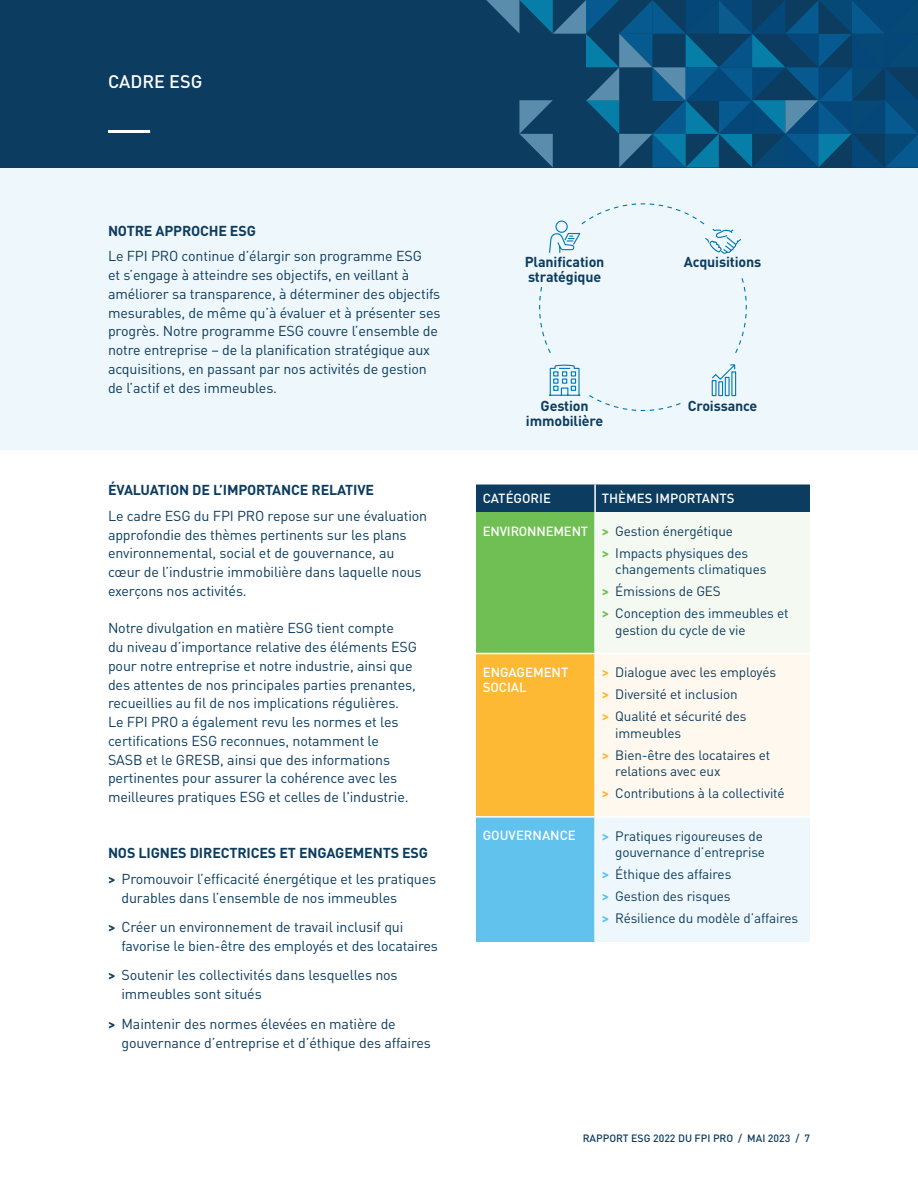
<style>
.page{position:relative;width:918px;height:1188px;background:#fff}
.page>*{position:absolute;margin:0;border:0;box-sizing:border-box;transform-origin:0 0}
.t1{font:500 18px "DIN Pro";color:#fff}
.t2{font:14.25px/18.8px "DIN Pro";letter-spacing:-.01em;color:#0c3c5f}
.t3{font:700 14.25px/15px "DIN Pro";letter-spacing:-.01em;color:#0c3c5f}
.t4{font:13.5px/21.9px "DIN Pro";letter-spacing:-.01em;color:#0c3c5f}
.t5{font:500 13.2px/15px "DIN Pro";color:#fff}
.t6{font:500 10.5px "DIN Pro";color:#0c3c5f}
.s1{font-weight:700}
.s2{font-weight:700;font-size:13.5px}
.s3{font-weight:500;font-size:13.2px;color:#fff}
.s4{font-weight:700;color:#70bf54}
.s5{font-weight:700;color:#fdb933}
.s6{font-weight:700;color:#61c2ee}
</style>
<div class="page">
<div style="left:0;top:167px;width:918px;height:283px;background:#eef7fb"></div>
<div style="left:0;top:0;width:918px;height:167px;background:#0c3c5f"></div>
<div style="left:476px;top:484px;width:334px;height:28px;background:#0c3c5f"></div>
<div style="left:476px;top:512px;width:119px;height:142px;background:#70bf54"></div>
<div style="left:595px;top:512px;width:215px;height:142px;background:#f4f9f1"></div>
<div style="left:476px;top:654px;width:119px;height:163px;background:#fdb933"></div>
<div style="left:595px;top:654px;width:215px;height:163px;background:#fff8ee"></div>
<div style="left:476px;top:817px;width:119px;height:125px;background:#61c2ee"></div>
<div style="left:595px;top:817px;width:215px;height:125px;background:#eef7fb"></div>
<hr style="left:594px;top:484px;width:2px;height:28px;background:#fff">
<hr style="left:476px;top:653px;width:119px;height:1px;background:#fff">
<hr style="left:594px;top:654px;width:2px;height:162px;background:#fff">
<hr style="left:476px;top:816px;width:119px;height:2px;background:#fff">
<hr style="left:595px;top:816px;width:215px;height:2px;background:#fff">
<hr style="left:594px;top:818px;width:2px;height:124px;background:#fff">
<hr style="left:594px;top:512px;width:2px;height:141px;background:#fff">
<hr style="left:595px;top:653px;width:215px;height:1px;background:#fff">
<svg style="left:486px;top:0;width:432px;height:167px"></svg>
<svg style="left:539px;top:203px;width:98px;height:98px"></svg>
<svg style="left:539px;top:314px;width:98px;height:97px"></svg>
<svg style="left:649px;top:314px;width:98px;height:97px"></svg>
<svg style="left:649px;top:203px;width:98px;height:98px"></svg>
<div style="left:511px;top:256px;width:107px;height:30px;background:#eef7fb"></div>
<div style="left:672px;top:256px;width:101px;height:18px;background:#eef7fb"></div>
<hr style="left:108px;top:130px;width:42px;height:3px;background:#fff">
<p class="t1" style="left:108px;top:67px;width:96px">CADRE ESG</p>
<p class="t3" style="left:108px;top:221px;width:150px">NOTRE APPROCHE ESG</p>
<p class="t2" style="left:108px;top:245px;width:334px">Le FPI PRO continue d’élargir son programme ESG<br>et s’engage à atteindre ses objectifs, en veillant à améliorer sa transparence, à déterminer des objectifs mesurables, de même qu’à évaluer et à présenter ses progrès. Notre programme ESG couvre l’ensemble de notre entreprise – de la planification stratégique aux acquisitions, en passant par nos activités de gestion de l’actif et des immeubles.</p>
<p class="t3" style="left:525px;top:252px;width:81px">Planification stratégique</p>
<p class="t3" style="left:684px;top:252px;width:79px">Acquisitions</p>
<p class="t3" style="left:541px;top:396px;width:50px">Gestion</p>
<p class="t3" style="left:688px;top:396px;width:71px">Croissance</p>
<p class="t3" style="left:526px;top:411px;width:79px">immobilière</p>
<p class="t3" style="left:108px;top:481px;width:268px">ÉVALUATION DE L’IMPORTANCE RELATIVE</p>
<p class="t2" style="left:108px;top:505px;width:321px">Le cadre ESG du FPI PRO repose sur une évaluation approfondie des thèmes pertinents sur les plans environnemental, social et de gouvernance, au cœur de l’industrie immobilière dans laquelle nous exerçons nos activités.</p>
<p class="t2" style="left:108px;top:617px;width:311px">Notre divulgation en matière ESG tient compte<br>du niveau d’importance relative des éléments ESG pour notre entreprise et notre industrie, ainsi que des attentes de nos principales parties prenantes, recueillies au fil de nos implications régulières.<br>Le FPI PRO a également revu les normes et les certifications ESG reconnues, notamment le SASB et le GRESB, ainsi que des informations pertinentes pour assurer la cohérence avec les meilleures pratiques ESG et celles de l'industrie.</p>
<p class="t2" style="left:108px;top:839px;width:330px;line-height:25.5px"><span class="s1">NOS LIGNES DIRECTRICES ET ENGAGEMENTS ESG </span><span class="s2">&gt;</span> Promouvoir l’efficacité énergétique et les pratiques</p>
<p class="t2" style="left:108px;top:881px;width:297px;line-height:29.5px;text-align:center">durables dans l’ensemble de nos immeubles<br><span class="s2">&gt;</span> Créer un environnement de travail inclusif qui</p>
<p class="t2" style="left:108px;top:930px;width:331px;line-height:29.5px;text-indent:14px">favorise le bien-être des employés et des locataires <span class="s2">&gt;</span> Soutenir les collectivités dans lesquelles nos</p>
<p class="t2" style="left:108px;top:978px;width:289px;line-height:29.5px;text-indent:14px">immeubles sont situés<br><span class="s2">&gt;</span> Maintenir des normes élevées en matière de</p>
<p class="t2" style="left:122px;top:1032px;width:311px">gouvernance d’entreprise et d’éthique des affaires</p>
<p class="t5" style="left:483px;top:490px;width:70px">CATÉGORIE</p>
<p class="t5" style="left:602px;top:490px;width:134px">THÈMES IMPORTANTS</p>
<p class="t4" style="left:602px;top:519px;width:148px;text-indent:-119px"><span class="s3">ENVIRONNEMENT</span> <span class="s4">&gt;</span> Gestion énergétique<br><span class="s4">&gt;</span> Impacts physiques des</p>
<p class="t4" style="left:602px;top:557px;width:188px;text-indent:14px">changements climatiques<br><span class="s4">&gt;</span> Émissions de GES<br><span class="s4">&gt;</span> Conception des immeubles et</p>
<p class="t4" style="left:615px;top:617px;width:132px">gestion du cycle de vie</p>
<p class="t5" style="left:483px;top:663px;width:87px">ENGAGEMENT<br>SOCIAL</p>
<p class="t4" style="left:602px;top:660px;width:176px"><span class="s5">&gt;</span> Dialogue avec les employés <span class="s5">&gt;</span> Diversité et inclusion<br><span class="s5">&gt;</span> Qualité et sécurité des</p>
<p class="t4" style="left:602px;top:720px;width:170px;text-indent:14px">immeubles<br><span class="s5">&gt;</span> Bien-être des locataires et</p>
<p class="t4" style="left:602px;top:759px;width:184px;text-indent:14px">relations avec eux<br><span class="s5">&gt;</span> Contributions à la collectivité</p>
<p class="t5" style="left:483px;top:827px;width:95px">GOUVERNANCE</p>
<p class="t4" style="left:602px;top:826px;width:165px;line-height:16.5px;text-align:right"><span class="s6">&gt;</span> Pratiques rigoureuses de gouvernance d’entreprise</p>
<p class="t4" style="left:602px;top:862px;width:198px"><span class="s6">&gt;</span> Éthique des affaires<br><span class="s6">&gt;</span> Gestion des risques<br><span class="s6">&gt;</span> Résilience du modèle d’affaires</p>
<p class="t6" style="left:583px;top:1130px;width:229px">RAPPORT ESG 2022 DU FPI PRO / MAI 2023 / 7</p>
</div>
